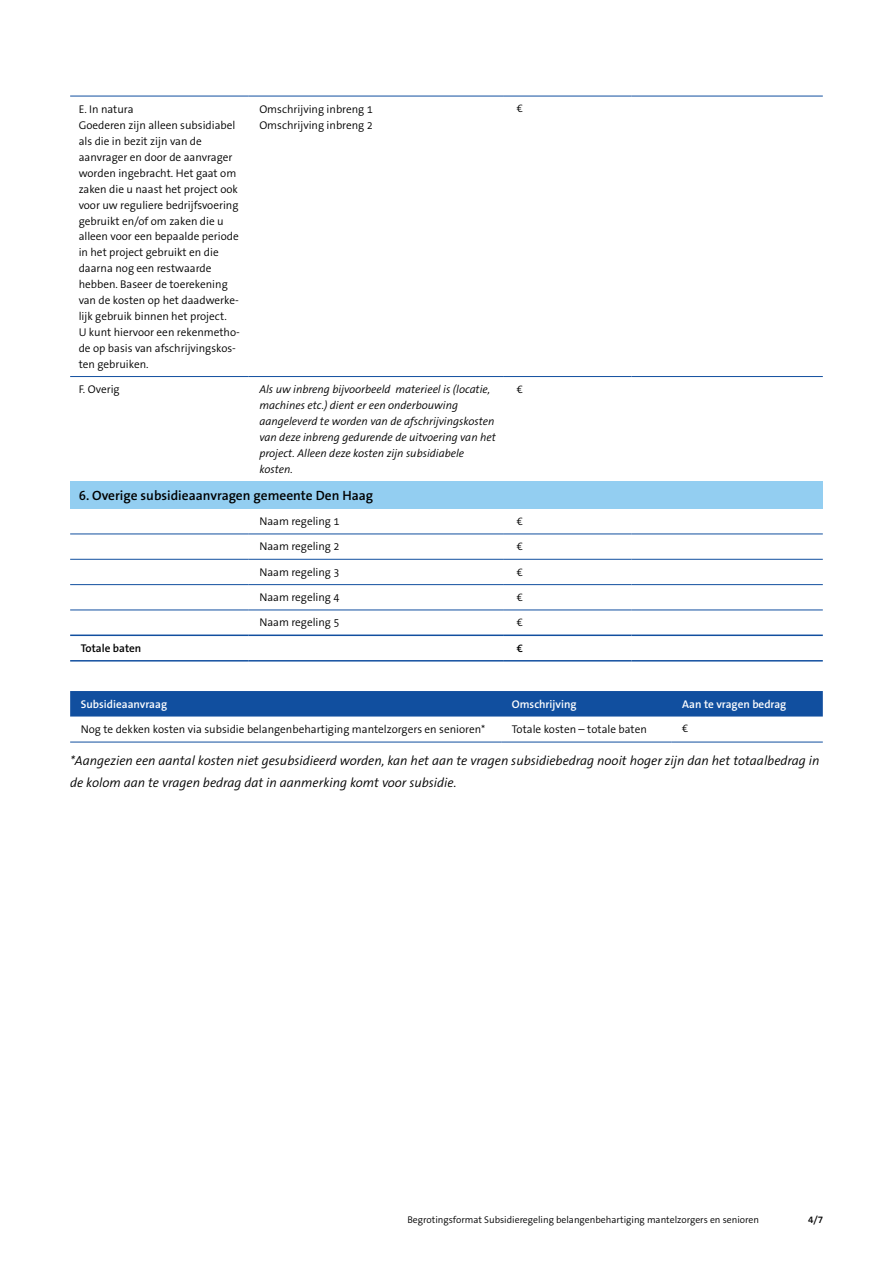
<style>
.page{position:relative;width:893px;height:1263px;background:#fff}
.page>*{position:absolute;margin:0;border:0;box-sizing:border-box;transform-origin:0 0}
.Tabel_tussenkopje{font:600 13.5px "The Sans B W6";color:#000}
.Form_Brood_Antwoord{font:italic 300 13.2px/21.3px "The Sans B W4";color:#000}
.Tabel_plat{font:300 11.25px/15.9px "The Sans B W4";color:#000}
.Tabel_plat-2{font:italic 300 11.25px/15.9px "The Sans B W4";color:#000}
.Tabel_kop_diap{font:600 11.25px "The Sans B W6";color:#fff}
.Tabel_plat_vet{font:600 11.25px "The Sans B W6";color:#000}
.t1{font:300 9.75px "The Sans B W4";color:#000}
.t2{font:600 9.75px "The Sans B W6";color:#000}
</style>
<div class="page">
<div style="left:70px;top:482px;width:753px;height:27px;background:#93cef1"></div>
<hr style="left:70px;top:96px;width:179px;height:1px;background:#114f9f">
<hr style="left:249px;top:96px;width:255px;height:1px;background:#114f9f">
<hr style="left:631px;top:96px;width:192px;height:1px;background:#114f9f">
<hr style="left:70px;top:376px;width:179px;height:1px;background:#114f9f">
<hr style="left:249px;top:376px;width:255px;height:1px;background:#114f9f">
<hr style="left:631px;top:376px;width:192px;height:1px;background:#114f9f">
<hr style="left:70px;top:534px;width:179px;height:1px;background:#114f9f">
<hr style="left:631px;top:534px;width:192px;height:1px;background:#114f9f">
<hr style="left:70px;top:559px;width:179px;height:1px;background:#114f9f">
<hr style="left:631px;top:559px;width:192px;height:1px;background:#114f9f">
<hr style="left:70px;top:584px;width:179px;height:1px;background:#114f9f">
<hr style="left:631px;top:584px;width:192px;height:1px;background:#114f9f">
<hr style="left:70px;top:610px;width:179px;height:1px;background:#114f9f">
<hr style="left:631px;top:610px;width:192px;height:1px;background:#114f9f">
<hr style="left:504px;top:96px;width:127px;height:1px;background:#114f9f">
<hr style="left:249px;top:534px;width:255px;height:1px;background:#114f9f">
<hr style="left:504px;top:534px;width:127px;height:1px;background:#114f9f">
<hr style="left:249px;top:559px;width:255px;height:1px;background:#114f9f">
<hr style="left:504px;top:559px;width:127px;height:1px;background:#114f9f">
<hr style="left:249px;top:584px;width:255px;height:1px;background:#114f9f">
<hr style="left:504px;top:584px;width:127px;height:1px;background:#114f9f">
<hr style="left:249px;top:610px;width:255px;height:1px;background:#114f9f">
<hr style="left:504px;top:610px;width:127px;height:1px;background:#114f9f">
<hr style="left:504px;top:376px;width:127px;height:1px;background:#114f9f">
<hr style="left:70px;top:634px;width:179px;height:2px;background:#114f9f">
<hr style="left:249px;top:634px;width:255px;height:2px;background:#114f9f">
<hr style="left:70px;top:660px;width:179px;height:1px;background:#114f9f">
<hr style="left:249px;top:660px;width:255px;height:1px;background:#114f9f">
<hr style="left:504px;top:634px;width:127px;height:2px;background:#114f9f">
<hr style="left:631px;top:634px;width:192px;height:2px;background:#114f9f">
<hr style="left:504px;top:660px;width:127px;height:1px;background:#114f9f">
<hr style="left:631px;top:660px;width:192px;height:1px;background:#114f9f">
<div style="left:70px;top:691px;width:753px;height:25px;background:#114f9f"></div>
<hr style="left:70px;top:742px;width:431px;height:1px;background:#114f9f">
<hr style="left:501px;top:742px;width:171px;height:1px;background:#114f9f">
<hr style="left:672px;top:742px;width:151px;height:1px;background:#114f9f">
<p class="Tabel_plat" style="left:79px;top:101px;width:163px">E. In natura<br>Goederen zijn alleen subsidiabel als die in bezit zijn van de aanvrager en door de aanvrager worden ingebracht. Het gaat om zaken die u naast het project ook voor uw reguliere bedrijfsvoering gebruikt en/of om zaken die u alleen voor een bepaalde periode in het project gebruikt en die daarna nog een restwaarde hebben. Baseer de toerekening van de kosten op het daadwerke&shy;lijk gebruik binnen het project.<br>U kunt hiervoor een rekenmetho&shy;de op basis van afschrijvingskos&shy;ten gebruiken.</p>
<p class="Tabel_plat" style="left:259px;top:101px;width:115px">Omschrijving inbreng 1</p>
<p class="Tabel_plat" style="left:259px;top:117px;width:115px">Omschrijving inbreng 2</p>
<p class="Tabel_plat" style="left:517px;top:101px;width:8px">€</p>
<p class="Tabel_plat" style="left:79px;top:382px;width:42px">F. Overig</p>
<p class="Tabel_plat-2" style="left:259px;top:382px;width:238px">Als uw inbreng bijvoorbeeld materieel is (locatie, machines etc.) dient er een onderbouwing aangeleverd te worden van de afschrijvingskosten van deze inbreng gedurende de uitvoering van het project. Alleen deze kosten zijn subsidiabele kosten.</p>
<p class="Tabel_plat" style="left:517px;top:381px;width:8px">€</p>
<p class="Tabel_tussenkopje" style="left:79px;top:487px;width:296px">6. Overige subsidieaanvragen gemeente Den Haag</p>
<p class="Tabel_plat" style="left:259px;top:513px;width:82px">Naam regeling 1</p>
<p class="Tabel_plat" style="left:517px;top:513px;width:8px">€</p>
<p class="Tabel_plat" style="left:259px;top:539px;width:82px">Naam regeling 2</p>
<p class="Tabel_plat" style="left:517px;top:539px;width:8px">€</p>
<p class="Tabel_plat" style="left:259px;top:564px;width:82px">Naam regeling 3</p>
<p class="Tabel_plat" style="left:517px;top:564px;width:8px">€</p>
<p class="Tabel_plat" style="left:259px;top:589px;width:82px">Naam regeling 4</p>
<p class="Tabel_plat" style="left:517px;top:589px;width:8px">€</p>
<p class="Tabel_plat" style="left:259px;top:615px;width:82px">Naam regeling 5</p>
<p class="Tabel_plat" style="left:517px;top:615px;width:8px">€</p>
<p class="Tabel_plat_vet" style="left:81px;top:641px;width:62px">Totale baten</p>
<p class="Tabel_plat_vet" style="left:517px;top:641px;width:8px">€</p>
<p class="Tabel_kop_diap" style="left:81px;top:697px;width:88px">Subsidieaanvraag</p>
<p class="Tabel_kop_diap" style="left:512px;top:697px;width:66px">Omschrijving</p>
<p class="Tabel_kop_diap" style="left:682px;top:697px;width:106px">Aan te vragen bedrag</p>
<p class="Tabel_plat" style="left:81px;top:722px;width:406px">Nog te dekken kosten via subsidie belangenbehartiging mantelzorgers en senioren*</p>
<p class="Tabel_plat" style="left:512px;top:722px;width:136px">Totale kosten – totale baten</p>
<p class="Tabel_plat" style="left:682px;top:721px;width:8px">€</p>
<p class="Form_Brood_Antwoord" style="left:70px;top:751px;width:751px">*Aangezien een aantal kosten niet gesubsidieerd worden, kan het aan te vragen subsidiebedrag nooit hoger zijn dan het totaalbedrag in de kolom aan te vragen bedrag dat in aanmerking komt voor subsidie.</p>
<p class="t1" style="left:407px;top:1213px;width:353px">Begrotingsformat Subsidieregeling belangenbehartiging mantelzorgers en senioren</p>
<p class="t2" style="left:808px;top:1213px;width:17px">4/7</p>
</div>
